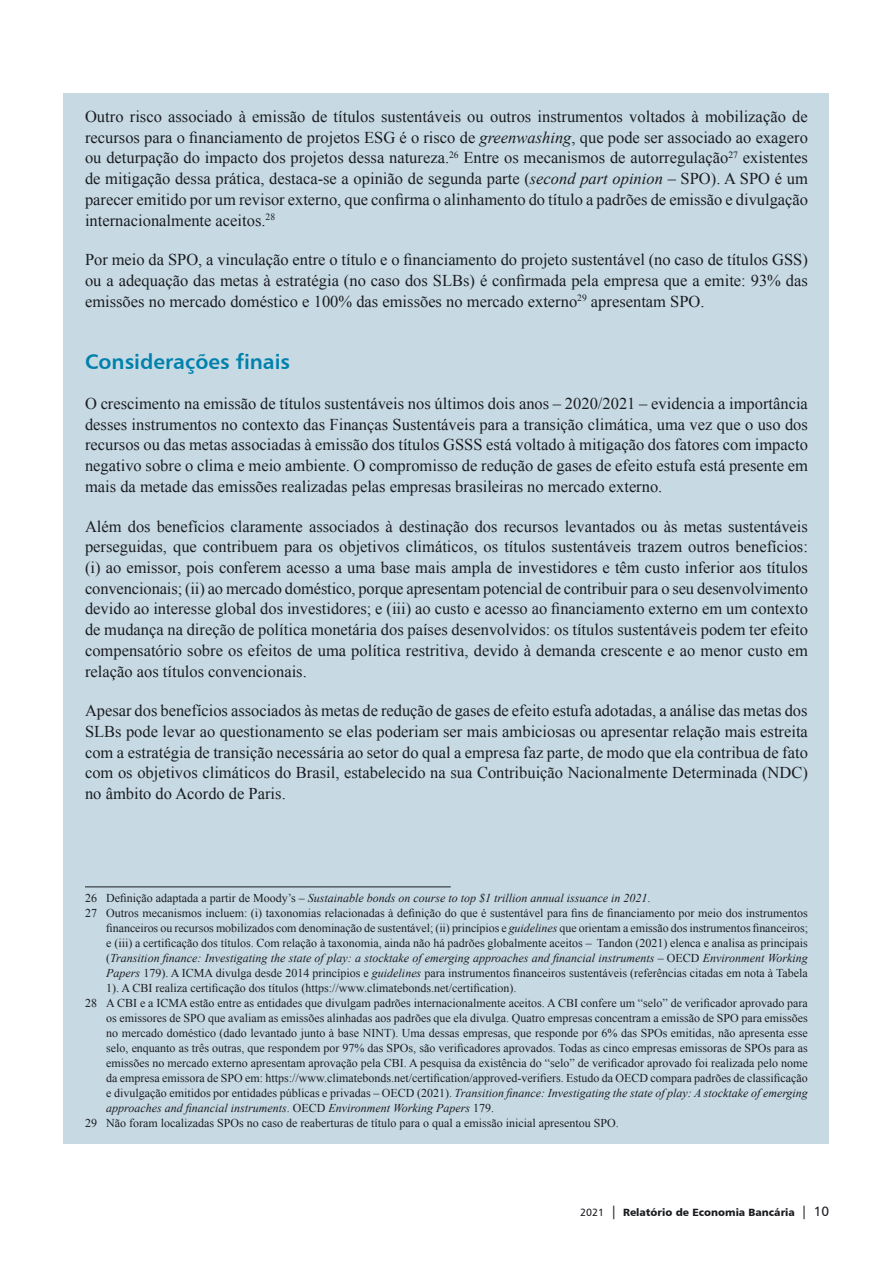
<style>
.page{position:relative;width:893px;height:1263px;background:#fff}
.page>*{position:absolute;margin:0;border:0;box-sizing:border-box;transform-origin:0 0}
.t1{font:21px "Humanist 777 BT Bold B";color:#0081ac}
.t2{font:16.5px/20.7px "Times New Roman";color:#1b1c20;text-align:justify}
.t3{font:12px "Times New Roman";color:#1b1c20}
.t4{font:italic 12px "Times New Roman";color:#1b1c20}
.t5{font:10.5px "Humanist 777 BT Black B";color:#1b1c20}
.s1{font-style:italic}
.s2{font-style:normal}
.s3{font-family:"Humanist 777 BT Roman B"}
.s4{font-family:"Humanist 777 BT Roman B";font-size:13.5px}
</style>
<div class="page">
<div style="left:64px;top:94px;width:765px;height:1050px;background:#c7dae4"></div>
<hr style="left:85px;top:886px;width:366px;height:1px;background:#1b1c20">
<p class="t2" style="left:85px;top:106px;width:725px">Outro risco associado à emissão de títulos sustentáveis ou outros instrumentos voltados à mobilização de recursos para o financiamento de projetos ESG é o risco de <span class="s1">greenwashing</span>, que pode ser associado ao exagero ou deturpação do impacto dos projetos dessa natureza.<sup>26</sup> Entre os mecanismos de autorregulação<sup>27</sup> existentes de mitigação dessa prática, destaca-se a opinião de segunda parte (<span class="s1">second part opinion</span> – SPO). A SPO é um parecer emitido por um revisor externo, que confirma o alinhamento do título a padrões de emissão e divulgação internacionalmente aceitos.<sup>28</sup></p>
<p class="t2" style="left:85px;top:249px;width:724px">Por meio da SPO, a vinculação entre o título e o financiamento do projeto sustentável (no caso de títulos GSS) ou a adequação das metas à estratégia (no caso dos SLBs) é confirmada pela empresa que a emite: 93% das emissões no mercado doméstico e 100% das emissões no mercado externo<sup>29</sup> apresentam SPO.</p>
<p class="t1" style="left:85px;top:348px;width:207px">Considerações finais</p>
<p class="t2" style="left:85px;top:393px;width:724px">O crescimento na emissão de títulos sustentáveis nos últimos dois anos – 2020/2021 – evidencia a importância desses instrumentos no contexto das Finanças Sustentáveis para a transição climática, uma vez que o uso dos recursos ou das metas associadas à emissão dos títulos GSSS está voltado à mitigação dos fatores com impacto negativo sobre o clima e meio ambiente. O compromisso de redução de gases de efeito estufa está presente em mais da metade das emissões realizadas pelas empresas brasileiras no mercado externo.</p>
<p class="t2" style="left:85px;top:515px;width:724px">Além dos benefícios claramente associados à destinação dos recursos levantados ou às metas sustentáveis perseguidas, que contribuem para os objetivos climáticos, os títulos sustentáveis trazem outros benefícios: (i) ao emissor, pois conferem acesso a uma base mais ampla de investidores e têm custo inferior aos títulos convencionais; (ii) ao mercado doméstico, porque apresentam potencial de contribuir para o seu desenvolvimento devido ao interesse global dos investidores; e (iii) ao custo e acesso ao financiamento externo em um contexto de mudança na direção de política monetária dos países desenvolvidos: os títulos sustentáveis podem ter efeito compensatório sobre os efeitos de uma política restritiva, devido à demanda crescente e ao menor custo em relação aos títulos convencionais.</p>
<p class="t2" style="left:85px;top:700px;width:724px">Apesar dos benefícios associados às metas de redução de gases de efeito estufa adotadas, a análise das metas dos SLBs pode levar ao questionamento se elas poderiam ser mais ambiciosas ou apresentar relação mais estreita com a estratégia de transição necessária ao setor do qual a empresa faz parte, de modo que ela contribua de fato com os objetivos climáticos do Brasil, estabelecido na sua Contribuição Nacionalmente Determinada (NDC) no âmbito do Acordo de Paris.</p>
<p class="t4" style="left:85px;top:889px;width:567px"><span class="s2">26 Definição adaptada a partir de Moody’s –</span> Sustainable bonds on course to top $1 trillion annual issuance in 2021<span class="s2">.</span></p>
<p class="t3" style="left:85px;top:905px;width:724px">27 Outros mecanismos incluem: (i) taxonomias relacionadas à definição do que é sustentável para fins de financiamento por meio dos instrumentos</p>
<p class="t3" style="left:106px;top:920px;width:703px">financeiros ou recursos mobilizados com denominação de sustentável; (ii) princípios e <span class="s1">guidelines</span> que orientam a emissão dos instrumentos financeiros;</p>
<p class="t3" style="left:106px;top:935px;width:703px">e (iii) a certificação dos títulos. Com relação à taxonomia, ainda não há padrões globalmente aceitos – Tandon (2021) elenca e analisa as principais</p>
<p class="t4" style="left:106px;top:949px;width:703px"><span class="s2">(</span>Transition finance: Investigating the state of play: a stocktake of emerging approaches and financial instruments <span class="s2">– OECD</span> Environment Working</p>
<p class="t3" style="left:106px;top:965px;width:703px"><span class="s1">Papers</span> 179). A ICMA divulga desde 2014 princípios e <span class="s1">guidelines</span> para instrumentos financeiros sustentáveis (referências citadas em nota à Tabela</p>
<p class="t3" style="left:106px;top:980px;width:412px">1). A CBI realiza certificação dos títulos (https://www.climatebonds.net/certification).</p>
<p class="t3" style="left:85px;top:995px;width:724px">28 A CBI e a ICMA estão entre as entidades que divulgam padrões internacionalmente aceitos. A CBI confere um “selo” de verificador aprovado para</p>
<p class="t3" style="left:106px;top:1010px;width:703px">os emissores de SPO que avaliam as emissões alinhadas aos padrões que ela divulga. Quatro empresas concentram a emissão de SPO para emissões</p>
<p class="t3" style="left:106px;top:1025px;width:703px">no mercado doméstico (dado levantado junto à base NINT). Uma dessas empresas, que responde por 6% das SPOs emitidas, não apresenta esse</p>
<p class="t3" style="left:106px;top:1040px;width:703px">selo, enquanto as três outras, que respondem por 97% das SPOs, são verificadores aprovados. Todas as cinco empresas emissoras de SPOs para as</p>
<p class="t3" style="left:106px;top:1055px;width:703px">emissões no mercado externo apresentam aprovação pela CBI. A pesquisa da existência do “selo” de verificador aprovado foi realizada pelo nome</p>
<p class="t3" style="left:106px;top:1070px;width:703px">da empresa emissora de SPO em: https://www.climatebonds.net/certification/approved-verifiers. Estudo da OECD compara padrões de classificação</p>
<p class="t4" style="left:106px;top:1084px;width:703px"><span class="s2">e divulgação emitidos por entidades públicas e privadas – OECD (2021).</span> Transition finance: Investigating the state of play: A stocktake of emerging</p>
<p class="t4" style="left:106px;top:1099px;width:389px">approaches and financial instruments<span class="s2">. OECD</span> Environment Working Papers <span class="s2">179.</span></p>
<p class="t3" style="left:85px;top:1115px;width:535px">29 Não foram localizadas SPOs no caso de reaberturas de título para o qual a emissão inicial apresentou SPO.</p>
<p class="t5" style="left:580px;top:1205px;width:250px"><span class="s3">2021</span> <span class="s4">|</span> Relatório de Economia Bancária <span class="s4">| 10</span></p>
</div>
